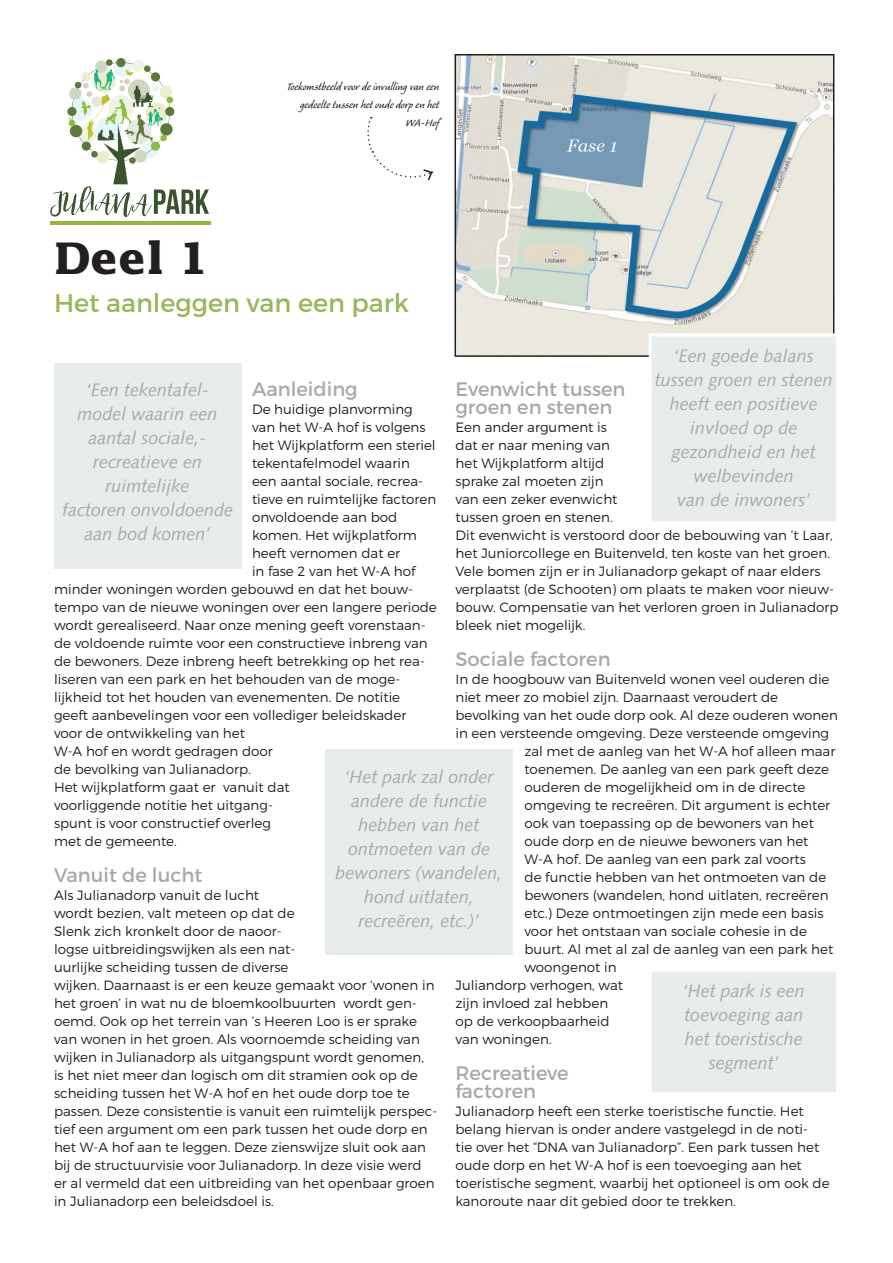
<style>
.page{position:relative;width:893px;height:1263px;background:#fff}
.page>*{position:absolute;margin:0;border:0;box-sizing:border-box;transform-origin:0 0}
.t1{font:700 43.5px "Lucida";color:#231f20}
.t2{font:25.5px "Montserrat";color:#99b65a}
.t3{font:19.5px/18px "Montserrat";color:#a4aaa5}
.t4{font:italic 18px/24px "Syntax";color:#a4aaa5;text-align:center}
.t5{font:300 13.5px/18px "Montserrat";color:#231f20}
.t6{font:13.5px/18px "Caliban";color:#231f20;text-align:right}
</style>
<div class="page">
<img style="left:457px;top:57px;width:374px;height:297px">
<div style="left:454px;top:54px;width:380px;height:303px;border:2px solid #231f20"></div>
<svg style="left:50px;top:58px;width:159px;height:159px"></svg>
<div style="left:50px;top:362px;width:184px;height:206px;background:linear-gradient(to bottom,#fff,#fff)"></div>
<div style="left:54px;top:364px;width:187px;height:205px;background:#e9edea"></div>
<div style="left:326px;top:749px;width:187px;height:205px;background:#e9edea"></div>
<div style="left:649px;top:333px;width:190px;height:191px;background:#e9edea;border:3px solid #fff"></div>
<div style="left:649px;top:968px;width:190px;height:127px;background:#e9edea;border:3px solid #fff"></div>
<hr style="left:50px;top:221px;width:161px;height:3px;background:#93b83f">
<svg style="left:367px;top:117px;width:66px;height:64px"></svg>
<p class="t6" style="left:287px;top:78px;width:154px">Toekomstbeeld voor de invulling van een gedeelte tussen het oude dorp en het<br>WA-Hof</p>
<h1 class="t1" style="left:54px;top:232px;width:156px">Deel 1</h1>
<h2 class="t2" style="left:54px;top:287px;width:356px">Het aanleggen van een park</h2>
<h3 class="t4" style="left:655px;top:343px;width:180px">‘Een goede balans tussen groen en stenen heeft een positieve invloed op de gezondheid en het welbevinden<br>van de inwoners’</h3>
<h3 class="t3" style="left:252px;top:380px;width:107px">Aanleiding</h3>
<p class="t5" style="left:252px;top:400px;width:162px">De huidige planvorming</p>
<p class="t5" style="left:252px;top:418px;width:175px">van het W-A hof is volgens</p>
<p class="t5" style="left:252px;top:436px;width:185px">het Wijkplatform een steriel</p>
<p class="t5" style="left:252px;top:454px;width:159px">tekentafelmodel waarin</p>
<p class="t5" style="left:252px;top:472px;width:173px">een aantal sociale, recrea-</p>
<p class="t5" style="left:252px;top:490px;width:186px">tieve en ruimtelijke factoren</p>
<p class="t5" style="left:252px;top:508px;width:147px">onvoldoende aan bod</p>
<p class="t5" style="left:252px;top:526px;width:166px">komen. Het wijkplatform</p>
<p class="t5" style="left:252px;top:544px;width:150px">heeft vernomen dat er</p>
<p class="t5" style="left:252px;top:562px;width:165px">in fase 2 van het W-A hof</p>
<p class="t5" style="left:54px;top:580px;width:361px">minder woningen worden gebouwd en dat het bouw-</p>
<p class="t5" style="left:54px;top:598px;width:384px">tempo van de nieuwe woningen over een langere periode</p>
<p class="t5" style="left:54px;top:616px;width:373px">wordt gerealiseerd. Naar onze mening geeft vorenstaan-</p>
<p class="t5" style="left:54px;top:634px;width:375px">de voldoende ruimte voor een constructieve inbreng van</p>
<p class="t5" style="left:54px;top:652px;width:372px">de bewoners. Deze inbreng heeft betrekking op het rea-</p>
<p class="t5" style="left:54px;top:670px;width:348px">liseren van een park en het behouden van de moge-</p>
<p class="t5" style="left:54px;top:688px;width:348px">lijkheid tot het houden van evenementen. De notitie</p>
<p class="t5" style="left:54px;top:706px;width:354px">geeft aanbevelingen voor een vollediger beleidskader</p>
<p class="t5" style="left:54px;top:724px;width:193px">voor de ontwikkeling van het</p>
<p class="t5" style="left:54px;top:742px;width:220px">W-A hof en wordt gedragen door</p>
<p class="t5" style="left:54px;top:760px;width:198px">de bevolking van Julianadorp.</p>
<p class="t5" style="left:54px;top:778px;width:237px">Het wijkplatform gaat er vanuit dat</p>
<p class="t5" style="left:54px;top:796px;width:220px">voorliggende notitie het uitgang-</p>
<p class="t5" style="left:54px;top:814px;width:218px">spunt is voor constructief overleg</p>
<p class="t5" style="left:54px;top:832px;width:124px">met de gemeente.</p>
<h3 class="t3" style="left:54px;top:866px;width:150px">Vanuit de lucht</h3>
<p class="t5" style="left:54px;top:886px;width:385px">Als Julianadorp vanuit de lucht<br>wordt bezien, valt meteen op dat de<br>Slenk zich kronkelt door de naoor-<br>logse uitbreidingswijken als een nat-<br>uurlijke scheiding tussen de diverse<br>wijken. Daarnaast is er een keuze gemaakt voor ‘wonen in het groen’ in wat nu de bloemkoolbuurten wordt gen&shy;oemd. Ook op het terrein van ’s Heeren Loo is er sprake van wonen in het groen. Als voornoemde scheiding van wijken in Julianadorp als uitgangspunt wordt genomen,<br>is het niet meer dan logisch om dit stramien ook op de scheiding tussen het W-A hof en het oude dorp toe te passen. Deze consistentie is vanuit een ruimtelijk perspec&shy;tief een argument om een park tussen het oude dorp en het W-A hof aan te leggen. Deze zienswijze sluit ook aan bij de structuurvisie voor Julianadorp. In deze visie werd er al vermeld dat een uitbreiding van het openbaar groen in Julianadorp een beleidsdoel is.</p>
<h3 class="t3" style="left:455px;top:380px;width:172px">Evenwicht tussen groen en stenen</h3>
<p class="t5" style="left:455px;top:418px;width:385px">Een ander argument is<br>dat er naar mening van<br>het Wijkplatform altijd<br>sprake zal moeten zijn<br>van een zeker evenwicht<br>tussen groen en stenen.<br>Dit evenwicht is verstoord door de bebouwing van ’t Laar, het Juniorcollege en Buitenveld, ten koste van het groen.<br>Vele bomen zijn er in Julianadorp gekapt of naar elders verplaatst (de Schooten) om plaats te maken voor nieuw&shy;bouw. Compensatie van het verloren groen in Julianadorp bleek niet mogelijk.</p>
<h3 class="t3" style="left:455px;top:650px;width:157px">Sociale factoren</h3>
<p class="t5" style="left:455px;top:670px;width:376px">In de hoogbouw van Buitenveld wonen veel ouderen die</p>
<p class="t5" style="left:455px;top:688px;width:324px">niet meer zo mobiel zijn. Daarnaast veroudert de</p>
<p class="t5" style="left:455px;top:706px;width:384px">bevolking van het oude dorp ook. Al deze ouderen wonen</p>
<p class="t5" style="left:455px;top:724px;width:375px">in een versteende omgeving. Deze versteende omgeving</p>
<p class="t5" style="left:524px;top:742px;width:312px">zal met de aanleg van het W-A hof alleen maar</p>
<p class="t5" style="left:524px;top:760px;width:306px">toenemen. De aanleg van een park geeft deze</p>
<p class="t5" style="left:524px;top:778px;width:282px">ouderen de mogelijkheid om in de directe</p>
<p class="t5" style="left:524px;top:796px;width:307px">omgeving te recreëren. Dit argument is echter</p>
<p class="t5" style="left:524px;top:814px;width:291px">ook van toepassing op de bewoners van het</p>
<p class="t5" style="left:524px;top:832px;width:286px">oude dorp en de nieuwe bewoners van het</p>
<p class="t5" style="left:524px;top:850px;width:283px">W-A hof. De aanleg van een park zal voorts</p>
<p class="t5" style="left:524px;top:868px;width:303px">de functie hebben van het ontmoeten van de</p>
<p class="t5" style="left:524px;top:886px;width:306px">bewoners (wandelen, hond uitlaten, recreëren</p>
<p class="t5" style="left:524px;top:904px;width:300px">etc.) Deze ontmoetingen zijn mede een basis</p>
<p class="t5" style="left:524px;top:922px;width:284px">voor het ontstaan van sociale cohesie in de</p>
<p class="t5" style="left:524px;top:940px;width:310px">buurt. Al met al zal de aanleg van een park het</p>
<p class="t5" style="left:524px;top:958px;width:94px">woongenot in</p>
<p class="t5" style="left:455px;top:976px;width:169px">Juliandorp verhogen, wat</p>
<p class="t5" style="left:455px;top:994px;width:154px">zijn invloed zal hebben</p>
<p class="t5" style="left:455px;top:1012px;width:156px">op de verkoopbaarheid</p>
<p class="t5" style="left:455px;top:1030px;width:98px">van woningen.</p>
<h3 class="t3" style="left:455px;top:1064px;width:115px">Recreatieve factoren</h3>
<p class="t5" style="left:455px;top:1102px;width:376px">Julianadorp heeft een sterke toeristische functie. Het belang hiervan is onder andere vastgelegd in de noti-<br>tie over het “DNA van Julianadorp”. Een park tussen het oude dorp en het W-A hof is een toevoeging aan het toeristische segment, waarbij het optioneel is om ook de kanoroute naar dit gebied door te trekken.</p>
<h3 class="t4" style="left:62px;top:378px;width:173px">‘Een tekentafel&shy;model waarin een aantal sociale,- recreatieve en ruimtelijke<br>factoren onvoldoende aan bod komen’</h3>
<h3 class="t4" style="left:336px;top:765px;width:169px">‘Het park zal onder andere de functie hebben van het ontmoeten van de bewoners (wandelen, hond uitlaten, recreëren, etc.)’</h3>
<h3 class="t4" style="left:683px;top:979px;width:124px">‘Het park is een toevoeging aan het toeristische segment’</h3>
</div>
